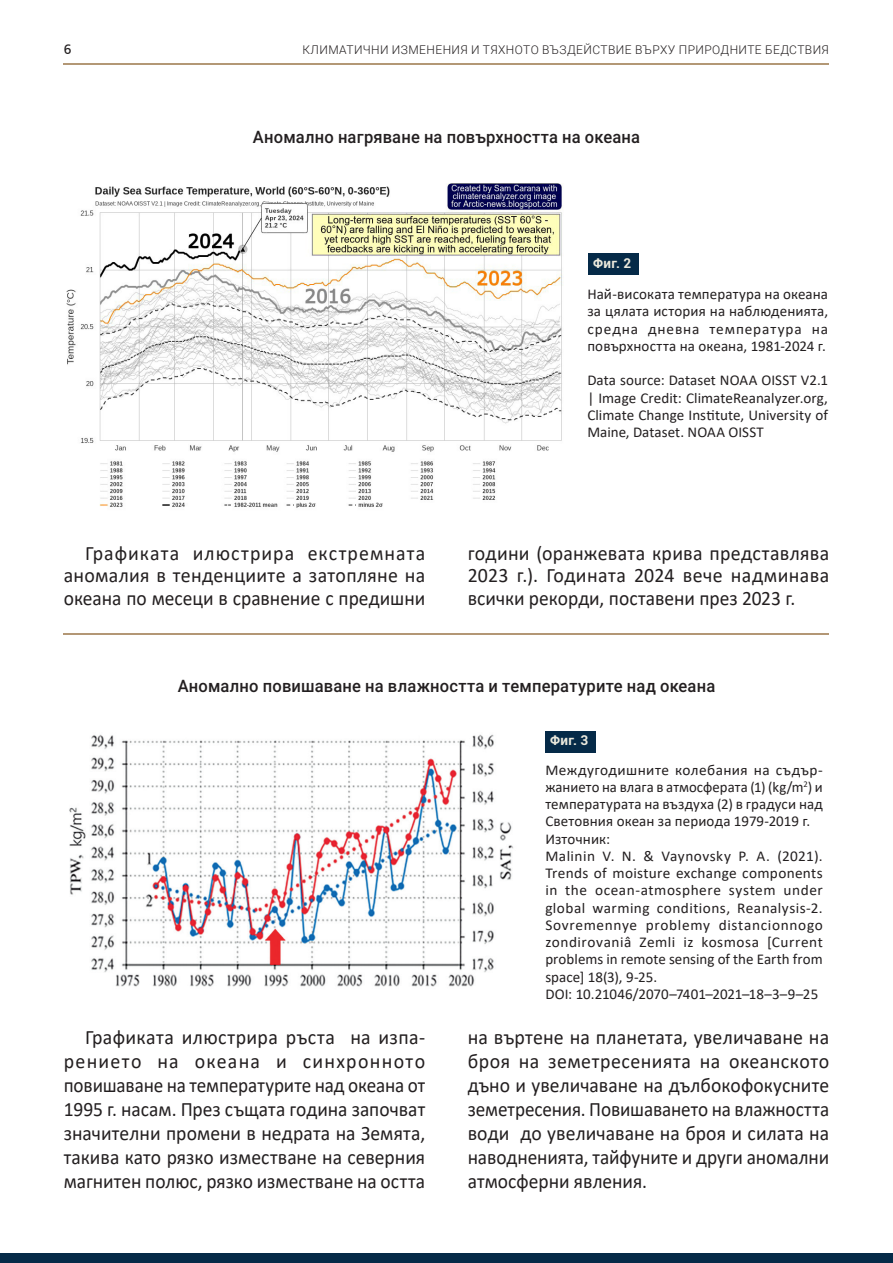
<style>
.page{position:relative;width:893px;height:1263px;background:#fff}
.page>*{position:absolute;margin:0;border:0;box-sizing:border-box;transform-origin:0 0}
.ОСНОВЕН-2{font:20.4px/24px "Calibri";color:#231f20;text-align:justify}
.ОСНОВЕН-2-2{font:20.4px "Calibri";letter-spacing:.02em;color:#231f20}
.Верх_графика{font:500 17.1px "Roboto";letter-spacing:.01em;color:#231f20;scale:.96 1}
.Подпис_рисунка_NEW{font:15px/17.2px "Calibri";letter-spacing:.005em;color:#231f20;text-align:justify}
.Подпис_рисунка_NEW-2{font:15px "Calibri";letter-spacing:.025em;color:#231f20}
.t1{font:15px "HS Grotesk Bg";color:#231f20}
.Сноска{font:700 13.5px "Roboto";letter-spacing:.03em;color:#ebe9dd}
.t2{font:300 12px "Roboto";letter-spacing:.035em;color:#231f20}
</style>
<div class="page">
<hr style="left:64px;top:63px;width:765px;height:2px;background:#b39876">
<div style="left:0;top:1253px;width:893px;height:10px;background:#052a48"></div>
<hr style="left:64px;top:633px;width:765px;height:2px;background:#b39775">
<img style="left:69px;top:734px;width:445px;height:253px">
<img style="left:66px;top:183px;width:496px;height:325px">
<div style="left:588px;top:253px;width:50px;height:21px;background:#052a48"></div>
<div style="left:545px;top:731px;width:50px;height:21px;background:#052a48"></div>
<p class="t1" style="left:64px;top:42px;width:9px">6</p>
<p class="t2" style="left:302px;top:41px;width:528px">КЛИМАТИЧНИ ИЗМЕНЕНИЯ И ТЯХНОТО ВЪЗДЕЙСТВИЕ ВЪРХУ ПРИРОДНИТЕ БЕДСТВИЯ</p>
<p class="Верх_графика" style="left:253px;top:125px;width:405px">Аномално нагряване на повърхността на океана</p>
<p class="Сноска" style="left:593px;top:254px;width:40px">Фиг. 2</p>
<p class="Подпис_рисунка_NEW" style="left:587px;top:285px;width:242px">Най-високата температура на океана за цялата история на наблюденията, средна дневна температура на повърхността на океана, 1981-2024 г.</p>
<p class="Подпис_рисунка_NEW" style="left:587px;top:371px;width:242px">Data source: Dataset NOAA OISST V2.1 | Image Credit: ClimateReanalyzer.org, Climate Change Institute, University of Maine, Dataset. NOAA OISST</p>
<p class="ОСНОВЕН-2" style="left:64px;top:541px;width:363px;line-height:22.5px;text-indent:21px">Графиката илюстрира екстремната аномалия в тенденциите а затопляне на океана по месеци в сравнение с предишни</p>
<p class="ОСНОВЕН-2" style="left:468px;top:541px;width:363px;line-height:22.5px">години (оранжевата крива представлява 2023 г.). Годината 2024 вече надминава всички рекорди, поставени през 2023 г.</p>
<p class="Верх_графика" style="left:178px;top:673px;width:561px">Аномално повишаване на влажността и температурите над океана</p>
<p class="Сноска" style="left:550px;top:731px;width:40px">Фиг. 3</p>
<p class="ОСНОВЕН-2-2" style="left:85px;top:1022px;width:342px">Графиката илюстрира ръста на изпа-</p>
<p class="ОСНОВЕН-2" style="left:64px;top:1048px;width:363px">рението на океана и синхронното повишаване на температурите над океана от 1995 г. насам. През същата година започват значителни промени в недрата на Земята, такива като рязко изместване на северния магнитен полюс, рязко изместване на остта</p>
<p class="Подпис_рисунка_NEW-2" style="left:545px;top:759px;width:279px">Междугодишните колебания на съдър-</p>
<p class="Подпис_рисунка_NEW" style="left:545px;top:778px;width:279px">жанието на влага в атмосферата (1) (kg/m<sup>2</sup>) и температурата на въздуха (2) в градуси над Световния океан за периода 1979-2019 г.</p>
<p class="Подпис_рисунка_NEW" style="left:545px;top:829px;width:66px">Източник:</p>
<p class="Подпис_рисунка_NEW" style="left:545px;top:847px;width:279px">Malinin V. N. &amp; Vaynovsky P. A. (2021).<br>Trends of moisture exchange components in the ocean-atmosphere system under global warming conditions, Reanalysis-2.<br>Sovremennye problemy distancionnogo zondirovaniâ Zemli iz kosmosa [Current problems in remote sensing of the Earth from space] 18(3), 9-25.</p>
<p class="Подпис_рисунка_NEW" style="left:545px;top:985px;width:274px">DOI: 10.21046/2070–7401–2021–18–3–9–25</p>
<p class="ОСНОВЕН-2" style="left:468px;top:1024px;width:363px">на въртене на планетата, увеличаване на броя на земетресенията на океанското дъно и увеличаване на дълбокофокусните земетресения. Повишаването на влажността води до увеличаване на броя и силата на наводненията, тайфуните и други аномални атмосферни явления.</p>
</div>
